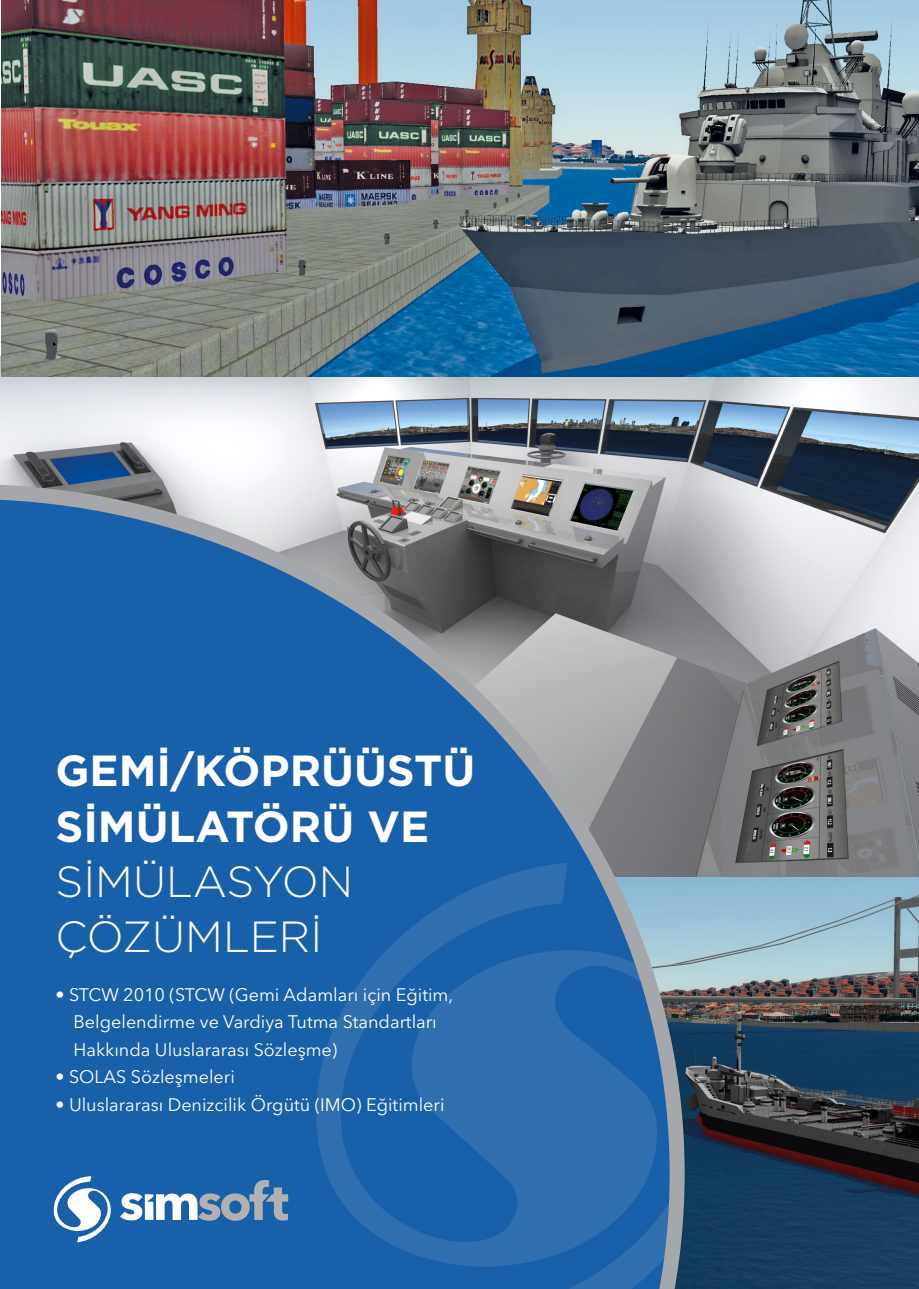
<style>
.page{position:relative;width:919px;height:1289px;background:#fff}
.page>*{position:absolute;margin:0;border:0;box-sizing:border-box;transform-origin:0 0}
.t1{font:700 43.5px/55.2px "Gotham";color:#fff}
.t2{font:300 43.5px/55.2px "Gotham";color:#fff}
.t3{font:18px/27.6px "Avenir Next LT Pro";color:#fff}
</style>
<div class="page">
<img style="left:0;top:356px;width:918px;height:521px">
<img style="left:684px;top:877px;width:234px;height:411px">
<svg style="left:0;top:484px;width:684px;height:804px;background:#366da5"></svg>
<img style="left:1px;top:0;width:917px;height:377px">
<svg style="left:50px;top:1176px;width:63px;height:66px"></svg>
<svg style="left:120px;top:1179px;width:168px;height:41px"></svg>
<h1 class="t1" style="left:55px;top:743px;width:421px">GEMİ/KÖPRÜÜSTÜ<br>SİMÜLATÖRÜ VE</h1>
<h1 class="t2" style="left:55px;top:852px;width:299px">SİMÜLASYON<br>ÇÖZÜMLERİ</h1>
<p class="t3" style="left:73px;top:980px;width:381px;text-indent:-18px">• STCW 2010 (STCW (Gemi Adamları için Eğitim,<br>Belgelendirme ve Vardiya Tutma Standartları<br>Hakkında Uluslararası Sözleşme)</p>
<p class="t3" style="left:55px;top:1063px;width:181px">• SOLAS Sözleşmeleri</p>
<p class="t3" style="left:55px;top:1090px;width:390px">• Uluslararası Denizcilik Örgütü (IMO) Eğitimleri</p>
</div>
